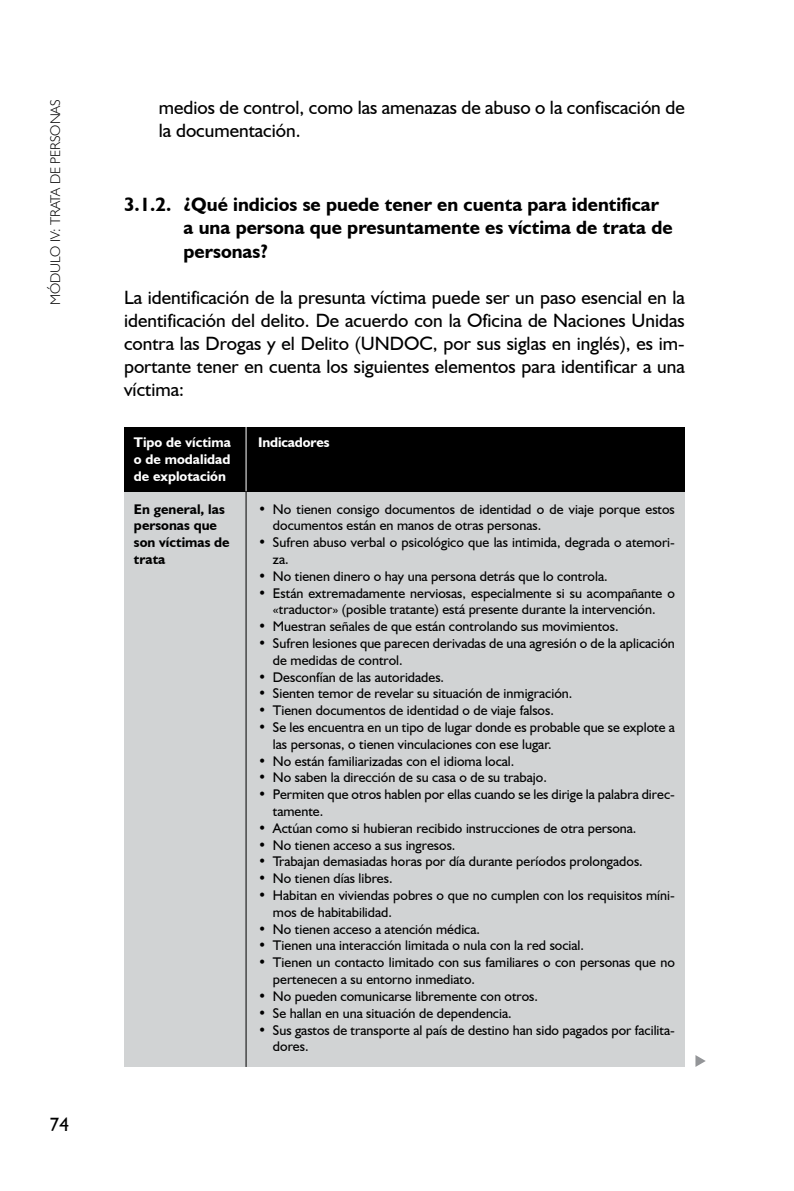
<style>
.page{position:relative;width:794px;height:1191px;background:#fff}
.page>*{position:absolute;margin:0;border:0;box-sizing:border-box;transform-origin:0 0}
.t1{font:19.25px/23.1px "Humanist 521 BT";color:#000}
.t2{font:700 19.25px/23.1px "Humanist 521 BT";color:#000}
.t3{font:14px/16.8px "Humanist 521 BT";color:#000}
.t4{font:700 14px/16.8px "Humanist 521 BT";color:#fff;text-align:justify}
.t5{font:700 14px/16.8px "Humanist 521 BT";color:#000}
.t6{font:300 14px "Humanist 521 BT";color:#000}
</style>
<div class="page">
<div style="left:124px;top:489px;width:561px;height:578px;background:#d1d3d4"></div>
<div style="left:124px;top:427px;width:561px;height:64px;background:#000"></div>
<hr style="left:246px;top:474px;width:1px;height:593px;background:#000">
<hr style="left:246px;top:427px;width:1px;height:64px;background:#fff">
<svg style="left:695px;top:1055px;width:11px;height:12px"></svg>
<p class="t6" style="left:47px;top:305px;width:207px;rotate:-90deg">Módulo IV: trata de personas</p>
<h1 class="t1" style="left:159px;top:95px;width:527px">medios de control, como las amenazas de abuso o la confiscación de la documentación.</h1>
<h1 class="t2" style="left:184px;top:193px;width:490px;text-indent:-60px">3.1.2. ¿Qué indicios se puede tener en cuenta para identificar a una persona que presuntamente es víctima de trata de personas?</h1>
<p class="t1" style="left:124px;top:285px;width:562px;text-align:justify">La identificación de la presunta víctima puede ser un paso esencial en la identificación del delito. De acuerdo con la Oficina de Naciones Unidas contra las Drogas y el Delito (UNDOC, por sus siglas en inglés), es im&shy;portante tener en cuenta los siguientes elementos para identificar a una víctima:</p>
<h1 class="t1" style="left:50px;top:1112px;width:21px">74</h1>
<p class="t4" style="left:134px;top:434px;width:98px">Tipo de víctima o de modalidad de explotación</p>
<p class="t4" style="left:258px;top:434px;width:73px">Indicadores</p>
<p class="t5" style="left:134px;top:500px;width:97px">En general, las personas que son víctimas de trata</p>
<p class="t3" style="left:273px;top:500px;width:403px;text-indent:-15px">• No tienen consigo documentos de identidad o de viaje porque estos documentos están en manos de otras personas.</p>
<p class="t3" style="left:273px;top:533px;width:403px;text-indent:-15px">• Sufren abuso verbal o psicológico que las intimida, degrada o atemori&shy;za.</p>
<p class="t3" style="left:258px;top:567px;width:351px">• No tienen dinero o hay una persona detrás que lo controla.</p>
<p class="t3" style="left:258px;top:584px;width:418px;text-align:center">• Están extremadamente nerviosas, especialmente si su acompañante o «traductor» (posible tratante) está presente durante la intervención.</p>
<p class="t3" style="left:258px;top:617px;width:362px">• Muestran señales de que están controlando sus movimientos.</p>
<p class="t3" style="left:273px;top:634px;width:403px;text-indent:-15px">• Sufren lesiones que parecen derivadas de una agresión o de la aplicación de medidas de control.</p>
<p class="t3" style="left:258px;top:668px;width:188px">• Desconfían de las autoridades.</p>
<p class="t3" style="left:258px;top:685px;width:316px">• Sienten temor de revelar su situación de inmigración.</p>
<p class="t3" style="left:258px;top:701px;width:297px">• Tienen documentos de identidad o de viaje falsos.</p>
<p class="t3" style="left:273px;top:718px;width:403px;text-indent:-15px">• Se les encuentra en un tipo de lugar donde es probable que se explote a las personas, o tienen vinculaciones con ese lugar.</p>
<p class="t3" style="left:258px;top:752px;width:258px">• No están familiarizadas con el idioma local.</p>
<p class="t3" style="left:258px;top:769px;width:290px">• No saben la dirección de su casa o de su trabajo.</p>
<p class="t3" style="left:273px;top:785px;width:403px;text-indent:-15px">• Permiten que otros hablen por ellas cuando se les dirige la palabra direc&shy;tamente.</p>
<p class="t3" style="left:258px;top:819px;width:380px">• Actúan como si hubieran recibido instrucciones de otra persona.</p>
<p class="t3" style="left:258px;top:836px;width:199px">• No tienen acceso a sus ingresos.</p>
<p class="t3" style="left:258px;top:853px;width:386px">• Trabajan demasiadas horas por día durante períodos prolongados.</p>
<p class="t3" style="left:258px;top:869px;width:136px">• No tienen días libres.</p>
<p class="t3" style="left:273px;top:886px;width:403px;text-indent:-15px">• Habitan en viviendas pobres o que no cumplen con los requisitos míni&shy;mos de habitabilidad.</p>
<p class="t3" style="left:258px;top:920px;width:223px">• No tienen acceso a atención médica.</p>
<p class="t3" style="left:258px;top:937px;width:327px">• Tienen una interacción limitada o nula con la red social.</p>
<p class="t3" style="left:273px;top:953px;width:403px;text-indent:-15px">• Tienen un contacto limitado con sus familiares o con personas que no pertenecen a su entorno inmediato.</p>
<p class="t3" style="left:258px;top:987px;width:281px">• No pueden comunicarse libremente con otros.</p>
<p class="t3" style="left:258px;top:1004px;width:255px">• Se hallan en una situación de dependencia.</p>
<p class="t3" style="left:273px;top:1021px;width:403px;text-indent:-15px">• Sus gastos de transporte al país de destino han sido pagados por facilita&shy;dores.</p>
</div>
